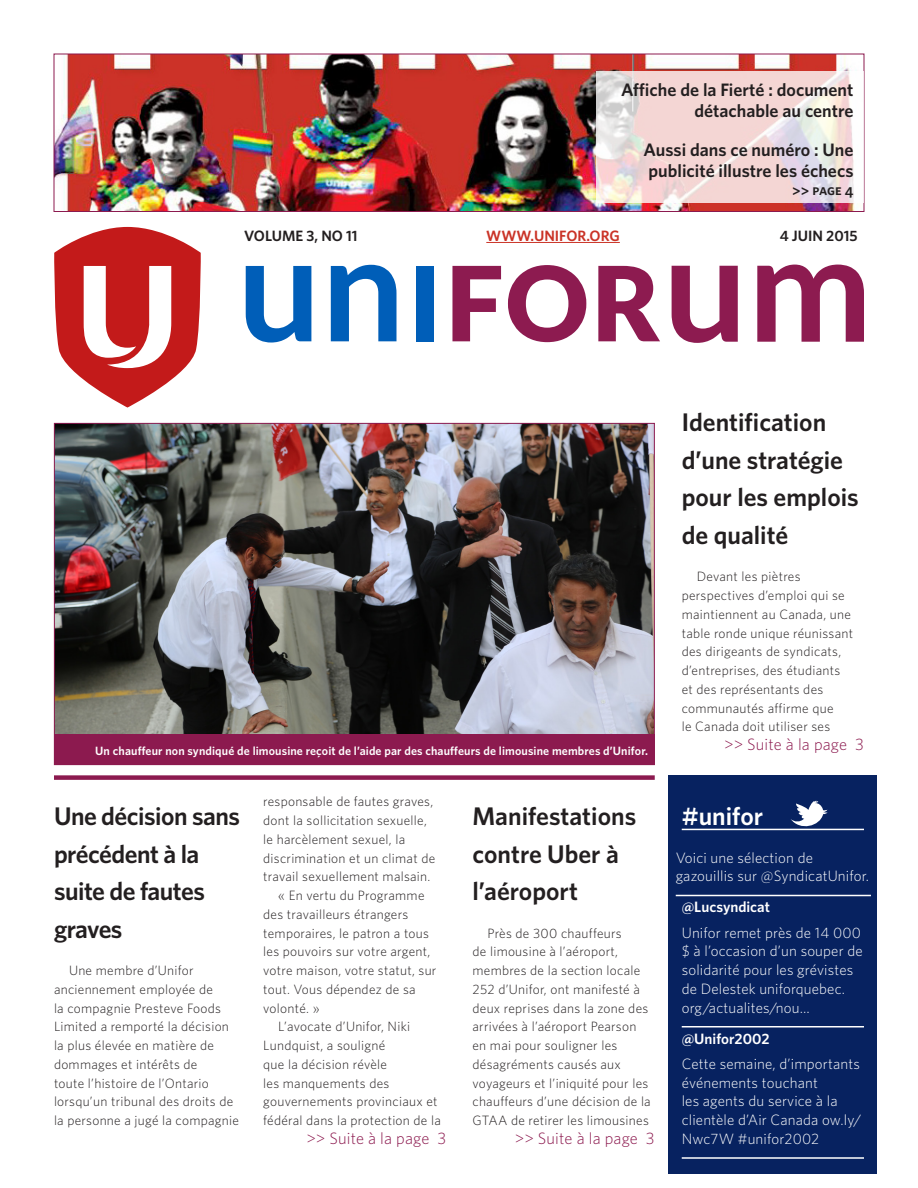
<style>
.page{position:relative;width:918px;height:1188px;background:#fff}
.page>*{position:absolute;margin:0;border:0;box-sizing:border-box;transform-origin:0 0}
.Feature_HED{font:600 25.5px/37.5px "Whitney";color:#231f20}
.Feature_HED-2{font:600 25.5px/37.5px "Whitney";letter-spacing:-.02em;color:#231f20}
.unifor_title{font:600 25.5px "Whitney";color:#fff}
.Headline_call_out_fe{font:600 18px/21px "Whitney";color:#231f20;text-align:right}
.Continued_on{font:300 16.5px "Whitney";letter-spacing:.01em;color:#8c1a4f}
.Tweets{font:300 15px/18.8px "Whitney";letter-spacing:.01em;color:#fff}
.Tweeter{font:600 15px "Whitney";color:#fff}
.Volume_info{font:600 15px "Whitney";color:#231f20}
.Volume_info-2{font:600 15px "Whitney";color:#ca3327}
.Headline_call-out_pa{font:15px "Whitney Semibold SC";color:#231f20}
.Body_Copy_Indent{font:300 13.5px/18.8px "Whitney";letter-spacing:.02em;color:#231f20}
.Cutline{font:600 12px "Whitney";letter-spacing:.01em;color:#fff}
</style>
<div class="page">
<img style="left:56px;top:56px;width:801px;height:154px">
<div style="left:54px;top:54px;width:810px;height:158px;border:1px solid #8c1a4f"></div>
<svg style="left:596px;top:71px;width:267px;height:132px;background:#f0dcdb"></svg>
<svg style="left:54px;top:227px;width:147px;height:181px"></svg>
<svg style="left:246px;top:266px;width:65px;height:77px"></svg>
<svg style="left:331px;top:265px;width:65px;height:76px"></svg>
<svg style="left:452px;top:266px;width:49px;height:75px"></svg>
<svg style="left:508px;top:265px;width:78px;height:77px"></svg>
<svg style="left:598px;top:266px;width:62px;height:75px"></svg>
<div style="left:416px;top:266px;width:17px;height:75px;background:#005eb8"></div>
<svg style="left:672px;top:266px;width:66px;height:77px"></svg>
<svg style="left:757px;top:265px;width:107px;height:77px"></svg>
<img style="left:56px;top:425px;width:597px;height:309px">
<hr style="left:486px;top:242px;width:134px;height:1px;background:#ca3327">
<div style="left:54px;top:775px;width:601px;height:5px;background:#8c1a4f"></div>
<div style="left:669px;top:775px;width:208px;height:399px;background:#072260"></div>
<hr style="left:682px;top:1026px;width:182px;height:2px;background:#fff">
<hr style="left:682px;top:1157px;width:182px;height:2px;background:#fff">
<hr style="left:682px;top:829px;width:182px;height:1px;background:#fff">
<div style="left:54px;top:734px;width:601px;height:31px;background:#8c1a4f"></div>
<hr style="left:676px;top:895px;width:195px;height:1px;background:#fff">
<svg style="left:791px;top:801px;width:37px;height:30px"></svg>
<p class="Headline_call_out_fe" style="left:621px;top:79px;width:234px">Affiche de la Fierté : document détachable au centre</p>
<p class="Headline_call_out_fe" style="left:644px;top:139px;width:211px;text-align:left">Aussi dans ce numéro : Une publicité illustre les échecs</p>
<p class="Headline_call-out_pa" style="left:792px;top:181px;width:63px">&gt;&gt; page 4</p>
<p class="Volume_info" style="left:244px;top:226px;width:115px">VOLUME 3, NO 11</p>
<p class="Volume_info-2" style="left:486px;top:226px;width:135px">WWW.UNIFOR.ORG</p>
<p class="Volume_info" style="left:780px;top:226px;width:79px">4 JUIN 2015</p>
<p class="Cutline" style="left:95px;top:742px;width:554px">Un chauffeur non syndiqué de limousine reçoit de l’aide par des chauffeurs de limousine membres d’Unifor.</p>
<p class="Feature_HED-2" style="left:54px;top:797px;width:187px">Une décision sans précédent à la suite de fautes graves</p>
<p class="Body_Copy_Indent" style="left:54px;top:961px;width:187px;text-indent:15px">Une membre d’Unifor anciennement employée de<br>la compagnie Presteve Foods<br>Limited a remporté la décision la plus élevée en matière de dommages et intérêts de<br>toute l’histoire de l’Ontario lorsqu’un tribunal des droits de la personne a jugé la compagnie</p>
<p class="Body_Copy_Indent" style="left:263px;top:792px;width:174px">responsable de fautes graves, dont la sollicitation sexuelle, le harcèlement sexuel, la discrimination et un climat de travail sexuellement malsain.</p>
<p class="Body_Copy_Indent" style="left:263px;top:886px;width:175px;text-indent:15px">« En vertu du Programme des travailleurs étrangers temporaires, le patron a tous les pouvoirs sur votre argent, votre maison, votre statut, sur tout. Vous dépendez de sa volonté. »</p>
<p class="Body_Copy_Indent" style="left:263px;top:1017px;width:179px;text-indent:15px">L’avocate d’Unifor, Niki<br>Lundquist, a souligné<br>que la décision révèle<br>les manquements des gouvernements provinciaux et fédéral dans la protection de la</p>
<p class="Feature_HED" style="left:472px;top:797px;width:165px">Manifestations contre Uber à l’aéroport</p>
<p class="Body_Copy_Indent" style="left:472px;top:923px;width:180px;text-indent:15px">Près de 300 chauffeurs<br>de limousine à l’aéroport, membres de la section locale<br>252 d’Unifor, ont manifesté à deux reprises dans la zone des arrivées à l’aéroport Pearson en mai pour souligner les désagréments causés aux voyageurs et l’iniquité pour les chauffeurs d’une décision de la<br>GTAA de retirer les limousines</p>
<p class="Continued_on" style="left:306px;top:1127px;width:141px">&gt;&gt; Suite à la page 3</p>
<p class="Continued_on" style="left:515px;top:1127px;width:141px">&gt;&gt; Suite à la page 3</p>
<p class="Feature_HED" style="left:682px;top:403px;width:179px">Identification d’une stratégie pour les emplois de qualité</p>
<p class="Body_Copy_Indent" style="left:682px;top:567px;width:173px;text-indent:15px">Devant les piètres perspectives d’emploi qui se maintiennent au Canada, une table ronde unique réunissant des dirigeants de syndicats, d’entreprises, des étudiants et des représentants des communautés affirme que<br>le Canada doit utiliser ses</p>
<p class="Continued_on" style="left:724px;top:733px;width:141px">&gt;&gt; Suite à la page 3</p>
<p class="unifor_title" style="left:682px;top:799px;width:83px">#unifor</p>
<p class="Tweets" style="left:676px;top:847px;width:195px">Voici une sélection de gazouillis sur @SyndicatUnifor.</p>
<p class="Tweeter" style="left:682px;top:896px;width:90px">@Lucsyndicat</p>
<p class="Tweets" style="left:682px;top:922px;width:183px">Unifor remet près de 14 000 $ à l’occasion d’un souper de solidarité pour les grévistes de Delestek uniforquebec. org/actualites/nou…</p>
<p class="Tweeter" style="left:682px;top:1029px;width:89px">@Unifor2002</p>
<p class="Tweets" style="left:682px;top:1054px;width:181px">Cette semaine, d’importants événements touchant<br>les agents du service à la clientèle d’Air Canada ow.ly/<br>Nwc7W #unifor2002</p>
</div>
